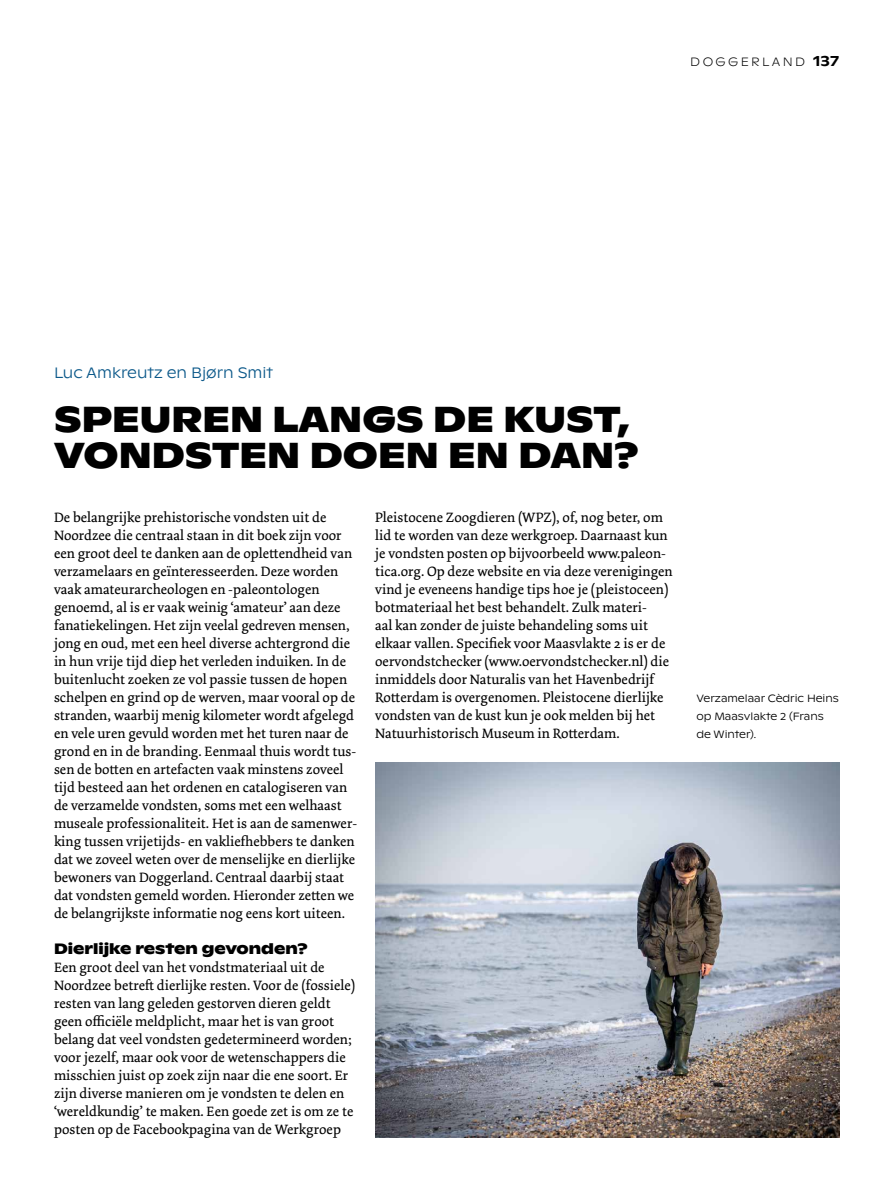
<style>
.page{position:relative;width:893px;height:1191px;background:#fff}
.page>*{position:absolute;margin:0;border:0;box-sizing:border-box;transform-origin:0 0}
.t1{font:700 36px/36px "Ginto Nord";color:#000}
.t2{font:700 15px "Ginto Nord";color:#000}
.t3{font:300 15px "Ginto Nord";color:#0c598a}
.Body{font:14.25px/18px "Dolly Pro";color:#000}
.t4{font:100 12px "Ginto Nord";letter-spacing:.2em;color:#000}
.bijschrift_links{font:300 10.5px/18px "Ginto Nord";color:#000}
.s1{font-weight:500;font-size:15px}
</style>
<div class="page">
<img style="left:375px;top:763px;width:465px;height:374px">
<p class="t4" style="left:690px;top:53px;width:150px">DOGGERLAND <span class="s1">137</span></p>
<h1 class="t3" style="left:54px;top:362px;width:221px">Luc Amkreutz en Bjørn Smit</h1>
<h1 class="t1" style="left:54px;top:398px;width:586px">SPEUREN LANGS DE KUST,<br>VONDSTEN DOEN EN DAN?</h1>
<p class="Body" style="left:54px;top:508px;width:305px">De belangrijke prehistorische vondsten uit de Noordzee die centraal staan in dit boek zijn voor een groot deel te danken aan de oplettendheid van verzamelaars en geïnteresseerden. Deze worden vaak amateurarcheologen en -paleontologen genoemd, al is er vaak weinig ‘amateur’ aan deze fanatiekelingen. Het zijn veelal gedreven mensen, jong en oud, met een heel diverse achtergrond die in hun vrije tijd diep het verleden induiken. In de buitenlucht zoeken ze vol passie tussen de hopen schelpen en grind op de werven, maar vooral op de stranden, waarbij menig kilometer wordt afgelegd en vele uren gevuld worden met het turen naar de grond en in de branding. Eenmaal thuis wordt tus&shy;sen de botten en artefacten vaak minstens zoveel tijd besteed aan het ordenen en catalogiseren van de verzamelde vondsten, soms met een welhaast museale professionaliteit. Het is aan de samenwer&shy;king tussen vrijetijds- en vakliefhebbers te danken dat we zoveel weten over de menselijke en dierlijke bewoners van Doggerland. Centraal daarbij staat dat vondsten gemeld worden. Hieronder zetten we de belangrijkste informatie nog eens kort uiteen.</p>
<h2 class="t2" style="left:54px;top:937px;width:255px">Dierlijke resten gevonden?</h2>
<p class="Body" style="left:54px;top:958px;width:303px">Een groot deel van het vondstmateriaal uit de Noordzee betreft dierlijke resten. Voor de (fossiele) resten van lang geleden gestorven dieren geldt geen officiële meldplicht, maar het is van groot belang dat veel vondsten gedetermineerd worden; voor jezelf, maar ook voor de wetenschappers die misschien juist op zoek zijn naar die ene soort. Er zijn diverse manieren om je vondsten te delen en ‘wereldkundig’ te maken. Een goede zet is om ze te posten op de Facebookpagina van de Werkgroep</p>
<p class="Body" style="left:375px;top:508px;width:299px">Pleistocene Zoogdieren (WPZ), of, nog beter, om lid te worden van deze werkgroep. Daarnaast kun je vondsten posten op bijvoorbeeld www.paleon&shy;tica.org. Op deze website en via deze verenigingen vind je eveneens handige tips hoe je (pleistoceen) botmateriaal het best behandelt. Zulk materi-<br>aal kan zonder de juiste behandeling soms uit elkaar vallen. Specifiek voor Maasvlakte 2 is er de oervondstchecker (www.oervondstchecker.nl) die inmiddels door Naturalis van het Havenbedrijf Rotterdam is overgenomen. Pleistocene dierlijke vondsten van de kust kun je ook melden bij het Natuurhistorisch Museum in Rotterdam.</p>
<p class="bijschrift_links" style="left:696px;top:689px;width:144px">Verzamelaar Cèdric Heins op Maasvlakte 2 (Frans de Winter).</p>
</div>
